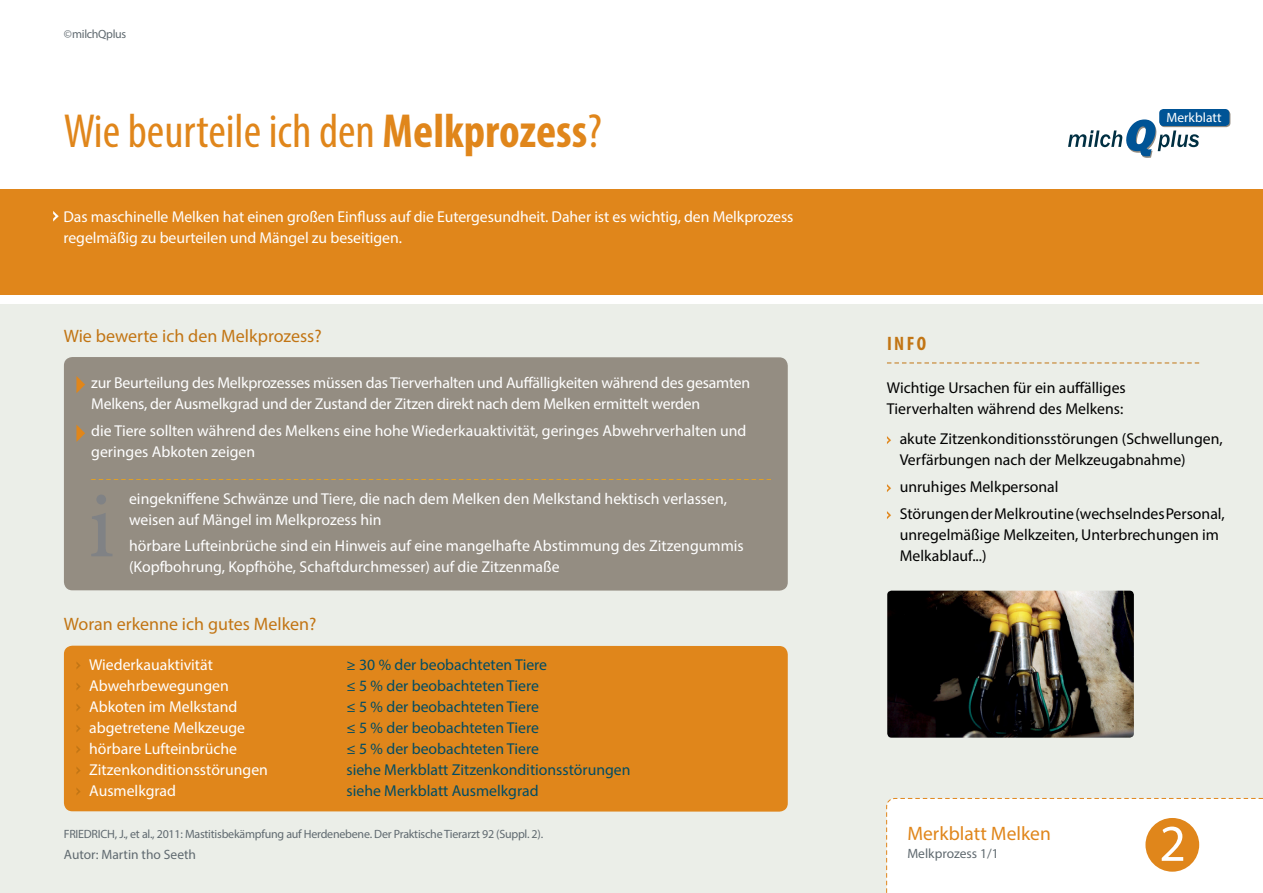
<style>
.page{position:relative;width:1263px;height:893px;background:#fff}
.page>*{position:absolute;margin:0;border:0;box-sizing:border-box;transform-origin:0 0}
.t1{font:51.9px "Myriad Pro";color:#fff}
.t2{font:condensed 48px "Myriad Pro";color:#e0861b}
.t3{font:19.5px "Myriad Pro";color:#e0861b}
.t4{font:700 condensed 19.5px "Myriad Pro";color:#c27514}
.t5{font:18px "Myriad Pro";color:#c27514}
.t6{font:15.75px/21px "Myriad Pro";color:#fff}
.t7{font:15.75px/21px "Myriad Pro";color:#000}
.t8{font:15.75px "Myriad Pro";color:#004c64}
.t9{font:13.5px "Myriad Pro";color:#606a70}
.t10{font:13.5px "Myriad Pro";color:#fff}
.t11{font:12px "Myriad Pro";letter-spacing:-.02em;color:#606a70}
.s1{font-weight:700}
</style>
<div class="page">
<div style="left:0;top:305px;width:1263px;height:588px;background:#ebeee8"></div>
<div style="left:0;top:189px;width:1263px;height:105px;background:#e0861b"></div>
<div style="left:886px;top:798px;width:377px;height:95px;background:#fff"></div>
<div style="left:1145px;top:818px;width:54px;height:54px;background:#e0861b;border-radius:50%"></div>
<div style="left:64px;top:357px;width:724px;height:234px;background:#948d82;border-radius:9px"></div>
<div style="left:64px;top:646px;width:724px;height:166px;background:#e0861b;border-radius:9px"></div>
<svg style="left:53px;top:211px;width:5px;height:11px"></svg>
<svg style="left:76px;top:376px;width:9px;height:17px"></svg>
<svg style="left:76px;top:425px;width:9px;height:17px"></svg>
<svg style="left:91px;top:495px;width:21px;height:61px"></svg>
<svg style="left:91px;top:479px;width:680px;height:1px"></svg>
<svg style="left:76px;top:662px;width:5px;height:7px"></svg>
<svg style="left:76px;top:683px;width:5px;height:7px"></svg>
<svg style="left:76px;top:704px;width:5px;height:7px"></svg>
<svg style="left:76px;top:725px;width:5px;height:7px"></svg>
<svg style="left:76px;top:746px;width:5px;height:7px"></svg>
<svg style="left:76px;top:767px;width:5px;height:7px"></svg>
<svg style="left:76px;top:788px;width:5px;height:7px"></svg>
<svg style="left:887px;top:436px;width:4px;height:8px"></svg>
<svg style="left:887px;top:484px;width:4px;height:8px"></svg>
<svg style="left:887px;top:511px;width:4px;height:8px"></svg>
<svg style="left:887px;top:363px;width:312px;height:1px"></svg>
<img style="left:887px;top:591px;width:247px;height:147px">
<svg style="left:1160px;top:110px;width:70px;height:17px"></svg>
<svg style="left:1068px;top:119px;width:131px;height:39px"></svg>
<div style="left:1159px;top:109px;width:70px;height:17px;background:#005496;border-radius:4px"></div>
<p class="t11" style="left:64px;top:27px;width:64px">©milchQplus</p>
<h2 class="t2" style="left:64px;top:102px;width:540px">Wie beurteile ich den <span class="s1">Melkprozess</span>?</h2>
<p class="t6" style="left:64px;top:206px;width:731px">Das maschinelle Melken hat einen großen Einfluss auf die Eutergesundheit. Daher ist es wichtig, den Melkprozess regelmäßig zu beurteilen und Mängel zu beseitigen.</p>
<p class="t5" style="left:64px;top:324px;width:259px">Wie bewerte ich den Melkprozess?</p>
<p class="t6" style="left:91px;top:372px;width:660px">zur Beurteilung des Melkprozesses müssen das Tierverhalten und Auffälligkeiten während des gesamten<br>Melkens, der Ausmelkgrad und der Zustand der Zitzen direkt nach dem Melken ermittelt werden</p>
<p class="t6" style="left:91px;top:420px;width:657px">die Tiere sollten während des Melkens eine hohe Wiederkauaktivität, geringes Abwehrverhalten und geringes Abkoten zeigen</p>
<p class="t6" style="left:129px;top:488px;width:599px">eingekniffene Schwänze und Tiere, die nach dem Melken den Melkstand hektisch verlassen, weisen auf Mängel im Melkprozess hin</p>
<p class="t6" style="left:129px;top:535px;width:616px">hörbare Lufteinbrüche sind ein Hinweis auf eine mangelhafte Abstimmung des Zitzengummis (Kopfbohrung, Kopfhöhe, Schaftdurchmesser) auf die Zitzenmaße</p>
<p class="t5" style="left:64px;top:613px;width:254px">Woran erkenne ich gutes Melken?</p>
<p class="t6" style="left:89px;top:653px;width:125px">Wiederkauaktivität</p>
<p class="t8" style="left:346px;top:654px;width:202px">≥ 30 % der beobachteten Tiere</p>
<p class="t6" style="left:89px;top:674px;width:141px">Abwehrbewegungen</p>
<p class="t8" style="left:346px;top:675px;width:194px">≤ 5 % der beobachteten Tiere</p>
<p class="t6" style="left:89px;top:695px;width:150px">Abkoten im Melkstand</p>
<p class="t8" style="left:346px;top:696px;width:194px">≤ 5 % der beobachteten Tiere</p>
<p class="t6" style="left:89px;top:716px;width:157px">abgetretene Melkzeuge</p>
<p class="t8" style="left:346px;top:717px;width:194px">≤ 5 % der beobachteten Tiere</p>
<p class="t6" style="left:89px;top:737px;width:149px">hörbare Lufteinbrüche</p>
<p class="t8" style="left:346px;top:738px;width:194px">≤ 5 % der beobachteten Tiere</p>
<p class="t6" style="left:89px;top:758px;width:180px">Zitzenkonditionsstörungen</p>
<p class="t8" style="left:346px;top:759px;width:286px">siehe Merkblatt Zitzenkonditionsstörungen</p>
<p class="t6" style="left:89px;top:779px;width:88px">Ausmelkgrad</p>
<p class="t8" style="left:346px;top:780px;width:194px">siehe Merkblatt Ausmelkgrad</p>
<p class="t11" style="left:64px;top:826px;width:481px">FRIEDRICH, J., et al., 2011: Mastitisbekämpfung auf Herdenebene. Der Praktische Tierarzt 92 (Suppl. 2).</p>
<p class="t9" style="left:64px;top:846px;width:134px">Autor: Martin tho Seeth</p>
<p class="t4" style="left:887px;top:332px;width:40px">Info</p>
<p class="t10" style="left:1166px;top:110px;width:56px">Merkblatt</p>
<p class="t7" style="left:887px;top:377px;width:240px">Wichtige Ursachen für ein auffälliges<br>Tierverhalten während des Melkens:</p>
<p class="t7" style="left:900px;top:428px;width:324px">akute Zitzenkonditionsstörungen (Schwellungen,<br>Verfärbungen nach der Melkzeugabnahme)</p>
<p class="t7" style="left:900px;top:473px;width:326px;line-height:27px">unruhiges Melkpersonal<br>Störungen der Melkroutine (wechselndes Personal,</p>
<p class="t7" style="left:900px;top:524px;width:321px">unregelmäßige Melkzeiten, Unterbrechungen im<br>Melkablauf...)</p>
<p class="t3" style="left:907px;top:821px;width:145px">Merkblatt Melken</p>
<p class="t9" style="left:907px;top:845px;width:93px">Melkprozess 1/1</p>
<h1 class="t1" style="left:1159px;top:811px;width:28px">2</h1>
</div>
